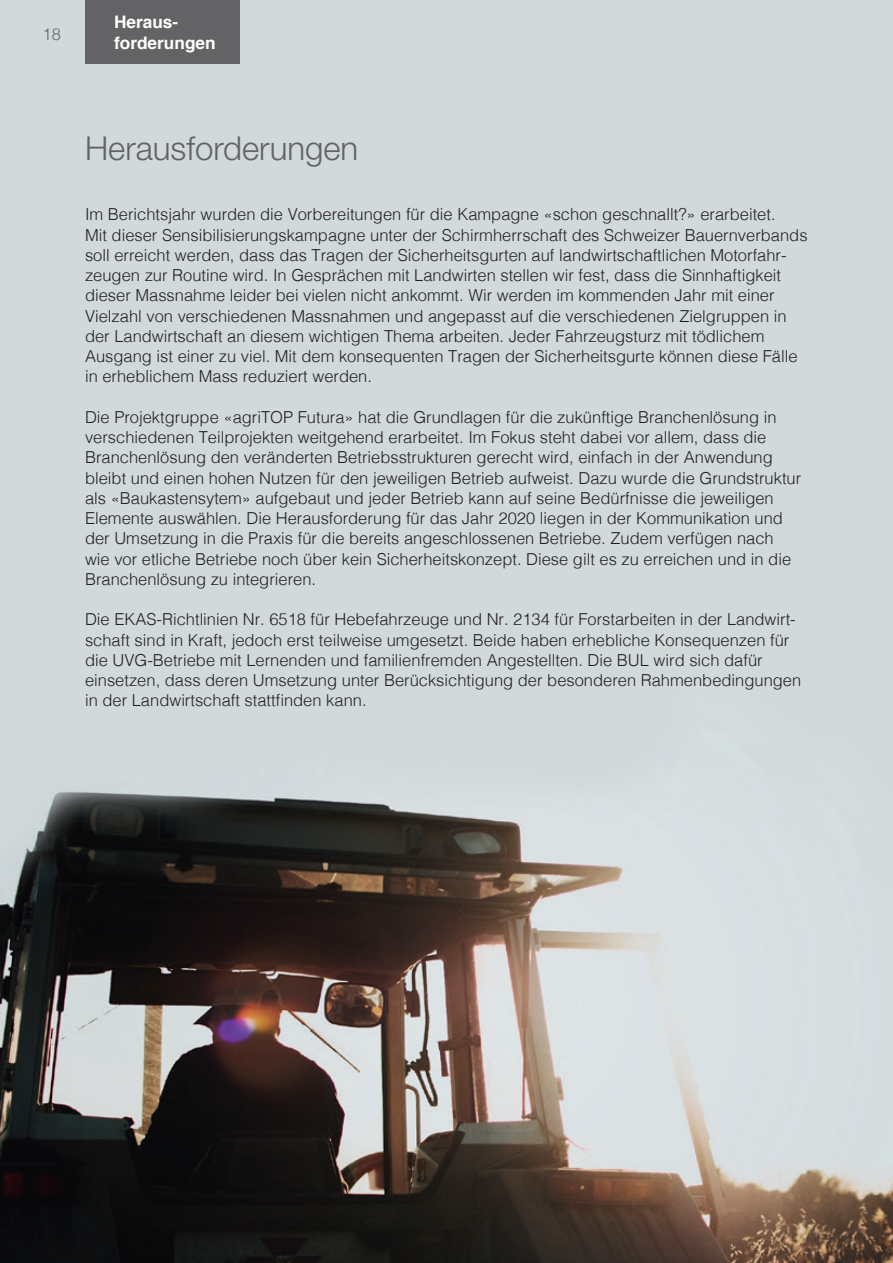
<style>
.page{position:relative;width:893px;height:1263px;background:#fff}
.page>*{position:absolute;margin:0;border:0;box-sizing:border-box;transform-origin:0 0}
.t1{font:300 33px "Helvetica Neue";color:#636366}
.t2{font:700 17.25px/20.7px "Helvetica";color:#fff}
.t3{font:300 16.5px/20.2px "Helvetica";color:#231f20}
.t4{font:300 16.5px "Helvetica";color:#636366}
</style>
<div class="page">
<img style="left:0;top:0;width:893px;height:1263px">
<div style="left:85px;top:0;width:155px;height:64px;background:#636366"></div>
<p class="t4" style="left:43px;top:20px;width:20px">18</p>
<p class="t2" style="left:114px;top:12px;width:103px">Heraus&shy;forderungen</p>
<h1 class="t1" style="left:85px;top:128px;width:275px">Herausforderungen</h1>
<p class="t3" style="left:85px;top:203px;width:724px">Im Berichtsjahr wurden die Vorbereitungen für die Kampagne «schon geschnallt?» erarbeitet.<br>Mit dieser Sensibilisierungskampagne unter der Schirmherrschaft des Schweizer Bauernverbands soll erreicht werden, dass das Tragen der Sicherheitsgurten auf landwirtschaftlichen Motorfahr&shy;zeugen zur Routine wird. In Gesprächen mit Landwirten stellen wir fest, dass die Sinnhaftigkeit dieser Massnahme leider bei vielen nicht ankommt. Wir werden im kommenden Jahr mit einer Vielzahl von verschiedenen Massnahmen und angepasst auf die verschiedenen Zielgruppen in der Landwirtschaft an diesem wichtigen Thema arbeiten. Jeder Fahrzeugsturz mit tödlichem Ausgang ist einer zu viel. Mit dem konsequenten Tragen der Sicherheitsgurte können diese Fälle in erheblichem Mass reduziert werden.</p>
<p class="t3" style="left:85px;top:406px;width:718px">Die Projektgruppe «agriTOP Futura» hat die Grundlagen für die zukünftige Branchenlösung in verschiedenen Teilprojekten weitgehend erarbeitet. Im Fokus steht dabei vor allem, dass die Branchenlösung den veränderten Betriebsstrukturen gerecht wird, einfach in der Anwendung bleibt und einen hohen Nutzen für den jeweiligen Betrieb aufweist. Dazu wurde die Grundstruktur als «Baukastensytem» aufgebaut und jeder Betrieb kann auf seine Bedürfnisse die jeweiligen Elemente auswählen. Die Herausforderung für das Jahr 2020 liegen in der Kommunikation und der Umsetzung in die Praxis für die bereits angeschlossenen Betriebe. Zudem verfügen nach wie vor etliche Betriebe noch über kein Sicherheitskonzept. Diese gilt es zu erreichen und in die Branchenlösung zu integrieren.</p>
<p class="t3" style="left:85px;top:608px;width:718px">Die EKAS-Richtlinien Nr. 6518 für Hebefahrzeuge und Nr. 2134 für Forstarbeiten in der Landwirt&shy;schaft sind in Kraft, jedoch erst teilweise umgesetzt. Beide haben erhebliche Konsequenzen für die UVG-Betriebe mit Lernenden und familienfremden Angestellten. Die BUL wird sich dafür einsetzen, dass deren Umsetzung unter Berücksichtigung der besonderen Rahmenbedingungen in der Landwirtschaft stattfinden kann.</p>
</div>
